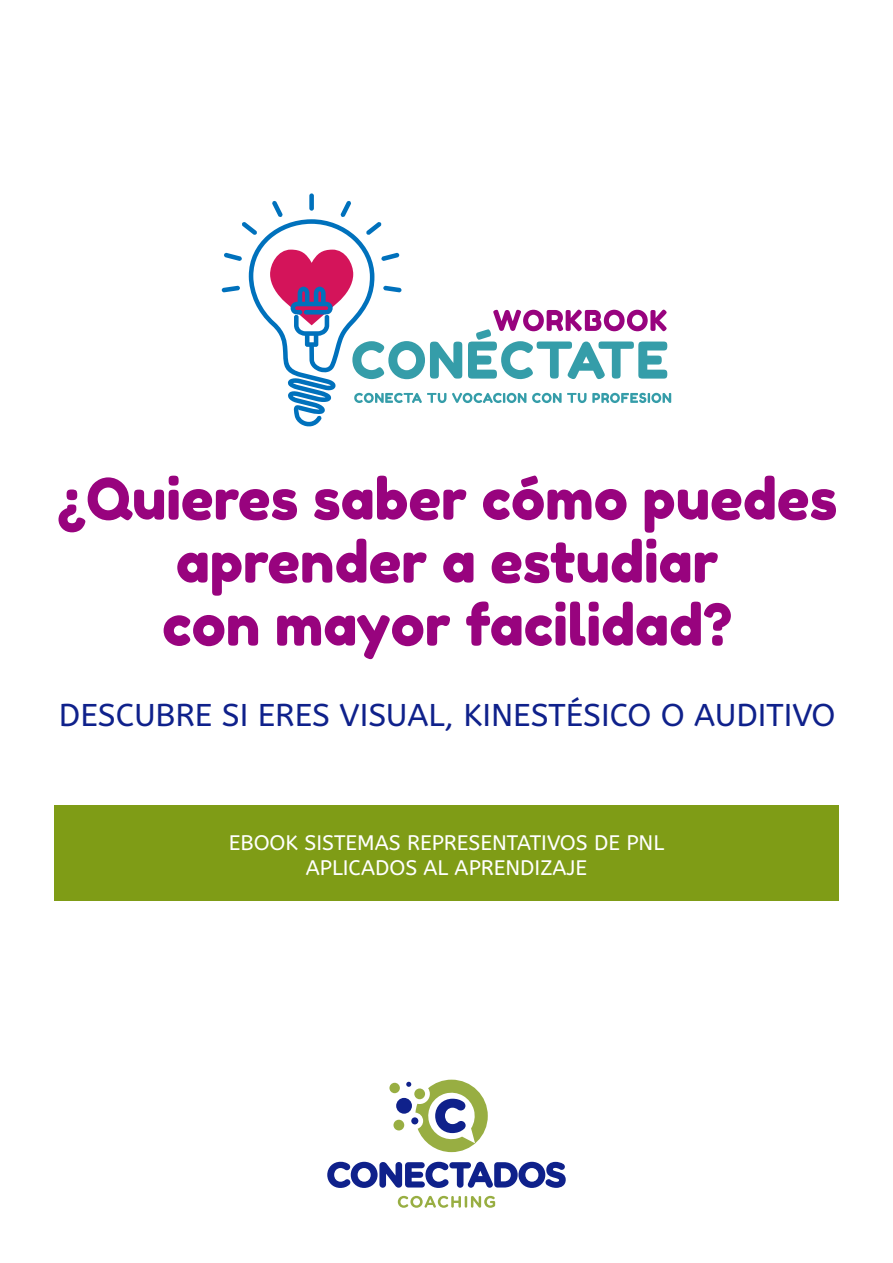
<style>
.page{position:relative;width:893px;height:1263px;background:#fff}
.page>*{position:absolute;margin:0;border:0;box-sizing:border-box;transform-origin:0 0}
.t1{font:57px/63px "Fredoka One";color:#98037e;text-align:center}
.t2{font:31.5px "A Bee Zee";color:#0f218b}
.t3{font:21px/25.2px "A Bee Zee";color:#fff;text-align:center}
</style>
<div class="page">
<div style="left:396px;top:1098px;width:16px;height:16px;background:#0f218b;border-radius:50%"></div>
<div style="left:393px;top:1120px;width:11px;height:10px;background:#98ae42;border-radius:50%"></div>
<div style="left:389px;top:1083px;width:11px;height:10px;background:#98ae42;border-radius:50%"></div>
<svg style="left:327px;top:1162px;width:239px;height:26px"></svg>
<svg style="left:398px;top:1196px;width:97px;height:12px"></svg>
<svg style="left:406px;top:1080px;width:82px;height:72px"></svg>
<div style="left:55px;top:805px;width:784px;height:95px;background:#7f9c16"></div>
<svg style="left:222px;top:193px;width:449px;height:233px"></svg>
<p class="t1" style="left:57px;top:467px;width:782px">¿Quieres saber cómo puedes aprender a estudiar<br>con mayor facilidad?</p>
<p class="t2" style="left:59px;top:697px;width:778px">DESCUBRE SI ERES VISUAL, KINESTÉSICO O AUDITIVO</p>
<p class="t3" style="left:229px;top:830px;width:437px">EBOOK SISTEMAS REPRESENTATIVOS DE PNL<br>APLICADOS AL APRENDIZAJE</p>
</div>
